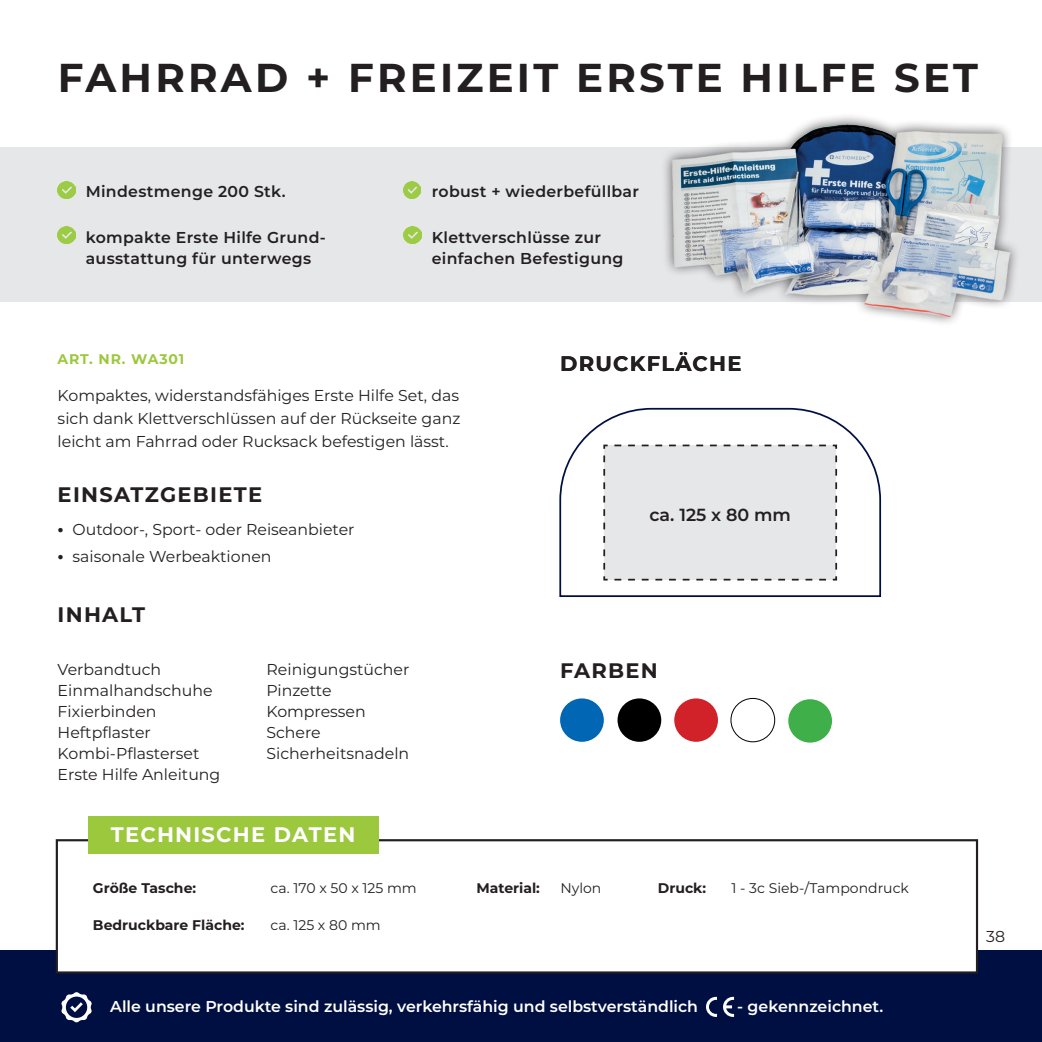
<style>
.page{position:relative;width:1042px;height:1042px;background:#fff}
.page>*{position:absolute;margin:0;border:0;box-sizing:border-box;transform-origin:0 0}
.t1{font:700 40.25px "Montserrat";letter-spacing:.08em;color:#231f20}
.t2{font:700 21px "Montserrat";letter-spacing:.06em;color:#231f20}
.t3{font:700 21px "Montserrat";letter-spacing:.06em;color:#fff}
.t4{font:600 17.5px "Montserrat";color:#231f20}
.t5{font:15.75px/21px "Montserrat";color:#231f20}
.t6{font:600 15.75px/21px "Montserrat";letter-spacing:.02em;color:#231f20}
.t7{font:600 15.75px "Montserrat";color:#fff}
.t8{font:14px "Montserrat";color:#231f20}
.t9{font:700 14px "Montserrat";color:#231f20}
.t10{font:700 14px "Montserrat";letter-spacing:.06em;color:#9cc83d}
.s1{font-weight:700;font-size:17.5px}
</style>
<div class="page">
<div style="left:0;top:950px;width:1042px;height:92px;background:#000f42"></div>
<svg style="left:706px;top:997px;width:11px;height:20px"></svg>
<svg style="left:723px;top:997px;width:11px;height:20px"></svg>
<svg style="left:61px;top:992px;width:31px;height:30px"></svg>
<div style="left:0;top:147px;width:1042px;height:155px;background:#e6e7e9"></div>
<div style="left:57px;top:840px;width:920px;height:132px;background:#fff"></div>
<div style="left:56px;top:839px;width:922px;height:134px;border:2px solid #231f20"></div>
<div style="left:88px;top:816px;width:290px;height:38px;background:#9cc83d"></div>
<img style="left:58px;top:182px;width:17px;height:17px">
<img style="left:58px;top:227px;width:17px;height:17px">
<img style="left:403px;top:182px;width:18px;height:17px">
<img style="left:404px;top:226px;width:17px;height:18px">
<img style="left:664px;top:116px;width:352px;height:207px">
<svg style="left:559px;top:407px;width:323px;height:190px"></svg>
<div style="left:602px;top:444px;width:236px;height:137px;background:#e6e7e9"></div>
<div style="left:560px;top:698px;width:44px;height:44px;background:#0166b3;border-radius:50%"></div>
<div style="left:617px;top:698px;width:44px;height:44px;background:#000;border-radius:50%"></div>
<div style="left:674px;top:698px;width:44px;height:44px;background:#d12229;border-radius:50%"></div>
<div style="left:730px;top:698px;width:45px;height:44px;border:1px solid #000001;border-radius:50%"></div>
<div style="left:788px;top:699px;width:44px;height:43px;background:#3eaf49;border-radius:50%"></div>
<h1 class="t1" style="left:58px;top:48px;width:922px">FAHRRAD + FREIZEIT ERSTE HILFE SET</h1>
<p class="t6" style="left:86px;top:180px;width:201px">Mindestmenge 200 Stk.</p>
<p class="t6" style="left:86px;top:226px;width:242px">kompakte Erste Hilfe Grund&shy;ausstattung für unterwegs</p>
<p class="t6" style="left:432px;top:180px;width:209px">robust + wiederbefüllbar</p>
<p class="t6" style="left:432px;top:226px;width:193px">Klettverschlüsse zur einfachen Befestigung</p>
<p class="t10" style="left:58px;top:349px;width:128px">ART. NR. WA301</p>
<p class="t5" style="left:58px;top:384px;width:404px;line-height:22.8px;text-align:justify">Kompaktes, widerstandsfähiges Erste Hilfe Set, das sich dank Klettverschlüssen auf der Rückseite ganz leicht am Fahrrad oder Rucksack befestigen lässt.</p>
<h2 class="t2" style="left:58px;top:479px;width:206px">EINSATZGEBIETE</h2>
<p class="t5" style="left:58px;top:518px;width:298px"><span class="s1">•</span> Outdoor-, Sport- oder Reiseanbieter</p>
<p class="t5" style="left:58px;top:545px;width:215px"><span class="s1">•</span> saisonale Werbeaktionen</p>
<h2 class="t2" style="left:58px;top:599px;width:89px">INHALT</h2>
<p class="t5" style="left:58px;top:658px;width:164px">Verbandtuch<br>Einmalhandschuhe<br>Fixierbinden<br>Heftpflaster<br>Kombi-Pflasterset<br>Erste Hilfe Anleitung</p>
<p class="t5" style="left:266px;top:658px;width:144px">Reinigungstücher<br>Pinzette<br>Kompressen<br>Schere<br>Sicherheitsnadeln</p>
<h2 class="t3" style="left:111px;top:819px;width:246px">TECHNISCHE DATEN</h2>
<h2 class="t2" style="left:560px;top:348px;width:183px">DRUCKFLÄCHE</h2>
<p class="t4" style="left:649px;top:502px;width:143px">ca. 125 x 80 mm</p>
<h2 class="t2" style="left:560px;top:656px;width:99px">FARBEN</h2>
<p class="t9" style="left:93px;top:877px;width:105px">Größe Tasche:</p>
<p class="t8" style="left:271px;top:878px;width:148px">ca. 170 x 50 x 125 mm</p>
<p class="t9" style="left:476px;top:877px;width:65px">Material:</p>
<p class="t8" style="left:560px;top:878px;width:42px">Nylon</p>
<p class="t9" style="left:658px;top:877px;width:50px">Druck:</p>
<p class="t8" style="left:731px;top:878px;width:179px">1 - 3c Sieb-/Tampondruck</p>
<p class="t9" style="left:93px;top:914px;width:153px">Bedruckbare Fläche:</p>
<p class="t8" style="left:271px;top:915px;width:112px">ca. 125 x 80 mm</p>
<p class="t7" style="left:110px;top:995px;width:589px">Alle unsere Produkte sind zulässig, verkehrsfähig und selbstverständlich</p>
<p class="t7" style="left:737px;top:995px;width:147px">- gekennzeichnet.</p>
<p class="t5" style="left:986px;top:925px;width:20px">38</p>
</div>
